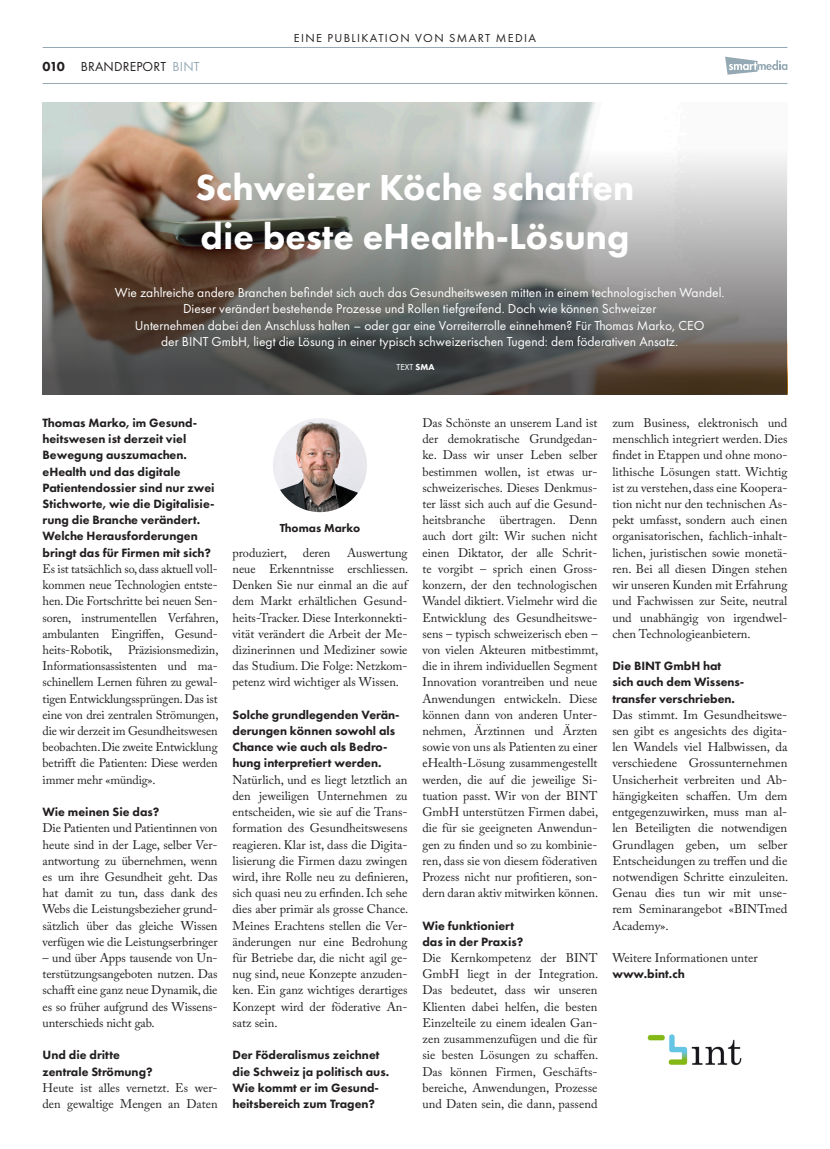
<style>
.page{position:relative;width:830px;height:1149px;background:#fff}
.page>*{position:absolute;margin:0;border:0;box-sizing:border-box;transform-origin:0 0}
.Titles{font:800 37.5px/48.6px "Futura PT";color:#fff}
.Intro{font:13.5px/16.2px "Futura PT";color:#fff;text-align:center}
.t1{font:13.5px "Futura PT";letter-spacing:.01em;color:#231f20}
.Main_Article{font:12.45px/16.2px "Adobe Caslon Pro";color:#231f20;text-align:justify}
.Question{font:800 12.45px/16.2px "Futura PT";color:#231f20}
.t2{font:12px "Futura PT";letter-spacing:.11em;color:#231f20}
.t3{font:800 12px "Futura PT";color:#231f20}
.t4{font:9px "Futura PT";color:#fff}
.s1{font-weight:800}
.s2{color:#95a9b4}
</style>
<div class="page">
<hr style="left:43px;top:83px;width:744px;height:1px;background:#95a9b4">
<hr style="left:43px;top:47px;width:744px;height:1px;background:#95a9b4">
<svg style="left:725px;top:57px;width:62px;height:18px"></svg>
<svg style="left:43px;top:103px;width:744px;height:291px;background:#8f8b85"></svg>
<img style="left:273px;top:418px;width:94px;height:94px;border-radius:47px">
<img style="left:647px;top:1034px;width:95px;height:32px">
<p class="t1" style="left:43px;top:58px;width:158px"><span class="s1">010</span> BRANDREPORT <span class="s2">BINT</span></p>
<p class="t2" style="left:293px;top:31px;width:244px">EINE PUBLIKATION VON SMART MEDIA</p>
<p class="Titles" style="left:195px;top:162px;width:440px">Schweizer Köche schaffen die beste eHealth-Lösung</p>
<p class="Intro" style="left:115px;top:284px;width:611px">Wie zahlreiche andere Branchen befindet sich auch das Gesundheitswesen mitten in einem technologischen Wandel.<br>Dieser verändert bestehende Prozesse und Rollen tiefgreifend. Doch wie können Schweizer<br>Unternehmen dabei den Anschluss halten – oder gar eine Vorreiterrolle einnehmen? Für Thomas Marko, CEO<br>der BINT GmbH, liegt die Lösung in einer typisch schweizerischen Tugend: dem föderativen Ansatz.</p>
<p class="t4" style="left:396px;top:362px;width:40px">TEXT <span class="s1">SMA</span></p>
<p class="Question" style="left:43px;top:414px;width:173px">Thomas Marko, im Gesund&shy;heitswesen ist derzeit viel<br>Bewegung auszumachen. eHealth und das digitale<br>Patientendossier sind nur zwei<br>Stichworte, wie die Digitalisie&shy;rung die Branche verändert.<br>Welche Herausforderungen bringt das für Firmen mit sich?</p>
<p class="Main_Article" style="left:43px;top:560px;width:177px">Es ist tatsächlich so, dass aktuell voll&shy;kommen neue Technologien entste&shy;hen. Die Fortschritte bei neuen Sen&shy;soren, instrumentellen Verfahren, ambulanten Eingriffen, Gesund&shy;heits-Robotik,</p>
<p class="Main_Article" style="left:43px;top:641px;width:177px;text-indent:85px">Präzisionsmedizin, Informationsassistenten und ma&shy;schinellem Lernen führen zu gewal&shy;tigen Entwicklungssprüngen. Das ist eine von drei zentralen Strömungen, die wir derzeit im Gesundheitswesen beobachten. Die zweite Entwicklung betrifft die Patienten: Diese werden immer mehr «mündig».</p>
<p class="Question" style="left:43px;top:803px;width:118px">Wie meinen Sie das?</p>
<p class="Main_Article" style="left:43px;top:819px;width:176px">Die Patienten und Patientinnen von heute sind in der Lage, selber Ver&shy;antwortung zu übernehmen, wenn es um ihre Gesundheit geht. Das hat damit zu tun, dass dank des Webs die Leistungsbezieher grund&shy;sätzlich über das gleiche Wissen verfügen wie die Leistungserbringer</p>
<p class="Main_Article" style="left:43px;top:949px;width:176px">– und über Apps tausende von Un&shy;terstützungsangeboten nutzen. Das schafft eine ganz neue Dynamik, die es so früher aufgrund des Wissens&shy;unterschieds nicht gab.</p>
<p class="Question" style="left:43px;top:1046px;width:111px">Und die dritte zentrale Strömung?</p>
<p class="Main_Article" style="left:43px;top:1078px;width:176px">Heute ist alles vernetzt. Es wer&shy;den gewaltige Mengen an Daten</p>
<p class="t3" style="left:279px;top:520px;width:82px">Thomas Marko</p>
<p class="Main_Article" style="left:232px;top:544px;width:177px;text-indent:115px">Auswertung neue Erkenntnisse erschliessen.<br>Denken Sie nur einmal an die auf dem Markt erhältlichen Gesund&shy;heits-Tracker. Diese Interkonnekti&shy;vität verändert die Arbeit der Me&shy;dizinerinnen und Mediziner sowie das Studium. Die Folge: Netzkom&shy;petenz wird wichtiger als Wissen.</p>
<p class="Question" style="left:232px;top:706px;width:169px">Solche grundlegenden Verän&shy;derungen können sowohl als<br>Chance wie auch als Bedro&shy;hung interpretiert werden.</p>
<p class="Main_Article" style="left:232px;top:771px;width:177px">Natürlich, und es liegt letztlich an den jeweiligen Unternehmen zu entscheiden, wie sie auf die Trans&shy;formation des Gesundheitswesens reagieren. Klar ist, dass die Digita&shy;lisierung die Firmen dazu zwingen wird, ihre Rolle neu zu definieren, sich quasi neu zu erfinden. Ich sehe dies aber primär als grosse Chance.<br>Meines Erachtens stellen die Ver&shy;änderungen nur eine Bedrohung für Betriebe dar, die nicht agil ge&shy;nug sind, neue Konzepte anzuden&shy;ken. Ein ganz wichtiges derartiges Konzept wird der föderative An&shy;satz sein.</p>
<p class="Question" style="left:232px;top:1046px;width:158px">Der Föderalismus zeichnet die Schweiz ja politisch aus.<br>Wie kommt er im Gesund&shy;heitsbereich zum Tragen?</p>
<p class="Main_Article" style="left:232px;top:544px;width:56px">produziert,</p>
<p class="Main_Article" style="left:303px;top:544px;width:29px">deren</p>
<p class="Main_Article" style="left:422px;top:414px;width:177px">Das Schönste an unserem Land ist der demokratische Grundgedan&shy;ke. Dass wir unser Leben selber bestimmen wollen, ist etwas ur&shy;schweizerisches. Dieses Denkmus&shy;ter lässt sich auch auf die Gesund&shy;heitsbranche übertragen. Denn auch dort gilt: Wir suchen nicht einen Diktator, der alle Schrit&shy;te vorgibt – sprich einen Gross&shy;konzern, der den technologischen Wandel diktiert. Vielmehr wird die Entwicklung des Gesundheitswe&shy;sens – typisch schweizerisch eben – von vielen Akteuren mitbestimmt, die in ihrem individuellen Segment Innovation vorantreiben und neue Anwendungen entwickeln. Diese können dann von anderen Unter&shy;nehmen, Ärztinnen und Ärzten sowie von uns als Patienten zu einer eHealth-Lösung zusammengestellt werden, die auf die jeweilige Si&shy;tuation passt. Wir von der BINT GmbH unterstützen Firmen dabei, die für sie geeigneten Anwendun&shy;gen zu finden und so zu kombinie&shy;ren, dass sie von diesem föderativen Prozess nicht nur profitieren, son&shy;dern daran aktiv mitwirken können.</p>
<p class="Question" style="left:422px;top:916px;width:102px">Wie funktioniert das in der Praxis?</p>
<p class="Main_Article" style="left:422px;top:949px;width:177px">Die Kernkompetenz der BINT GmbH liegt in der Integration.<br>Das bedeutet, dass wir unseren Klienten dabei helfen, die besten Einzelteile zu einem idealen Gan&shy;zen zusammenzufügen und die für sie besten Lösungen zu schaffen.<br>Das können Firmen, Geschäfts&shy;bereiche, Anwendungen, Prozesse und Daten sein, die dann, passend</p>
<p class="Main_Article" style="left:612px;top:414px;width:176px">zum Business, elektronisch und menschlich integriert werden. Dies findet in Etappen und ohne mono&shy;lithische Lösungen statt. Wichtig ist zu verstehen, dass eine Koopera&shy;tion nicht nur den technischen As&shy;pekt umfasst, sondern auch einen organisatorischen, fachlich-inhalt&shy;lichen, juristischen sowie monetä&shy;ren. Bei all diesen Dingen stehen wir unseren Kunden mit Erfahrung und Fachwissen zur Seite, neutral und unabhängig von irgendwel&shy;chen Technologieanbietern.</p>
<p class="Question" style="left:612px;top:657px;width:133px">Die BINT GmbH hat sich auch dem Wissens&shy;transfer verschrieben.</p>
<p class="Main_Article" style="left:612px;top:706px;width:177px">Das stimmt. Im Gesundheitswe&shy;sen gibt es angesichts des digita&shy;len Wandels viel Halbwissen, da verschiedene Grossunternehmen Unsicherheit verbreiten und Ab&shy;hängigkeiten schaffen. Um dem entgegenzuwirken, muss man al&shy;len Beteiligten die notwendigen Grundlagen geben, um selber Entscheidungen zu treffen und die notwendigen Schritte einzuleiten.<br>Genau dies tun wir mit unse&shy;rem Seminarangebot «BINTmed Academy».</p>
<p class="Main_Article" style="left:612px;top:949px;width:147px">Weitere Informationen unter</p>
<p class="Question" style="left:612px;top:965px;width:74px">www.bint.ch</p>
</div>
